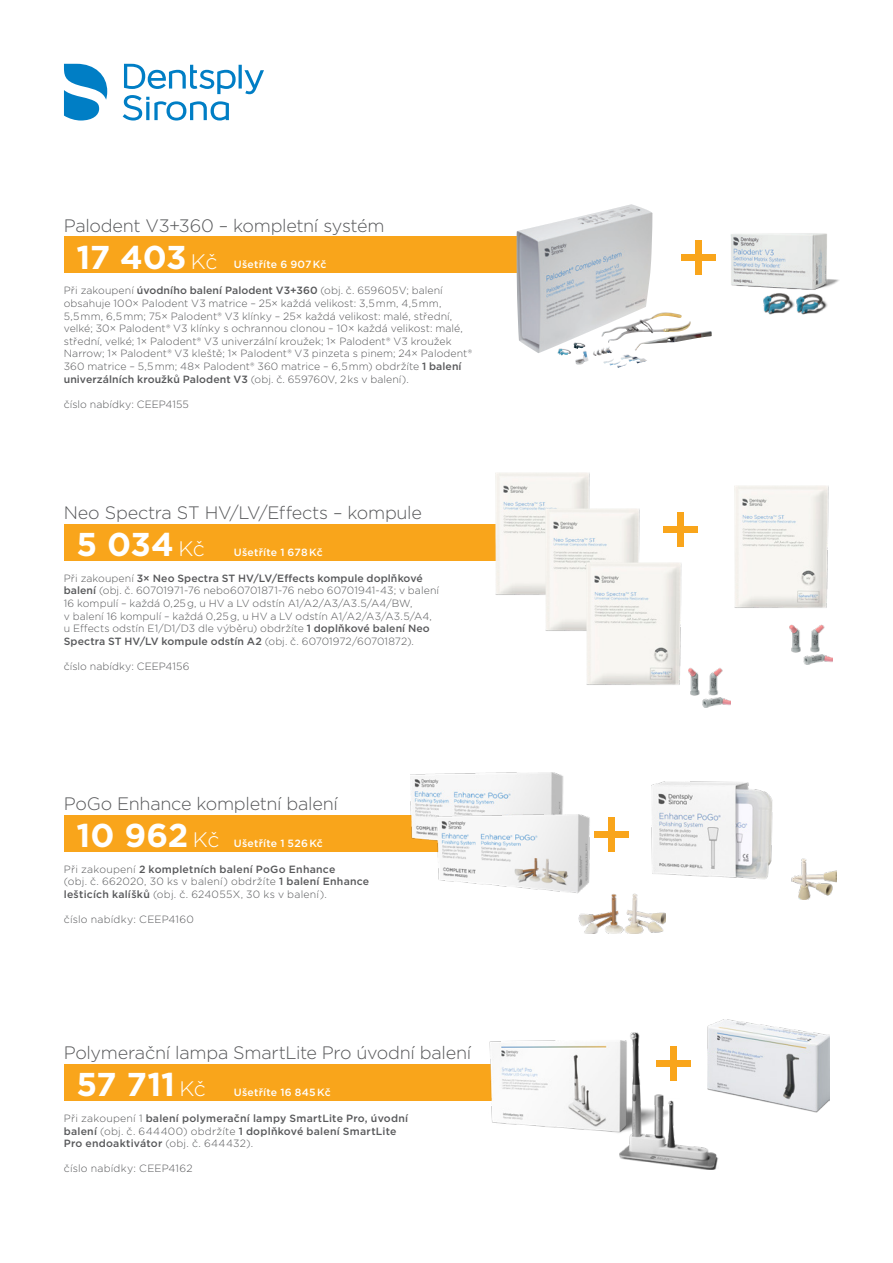
<style>
.page{position:relative;width:893px;height:1263px;background:#fff}
.page>*{position:absolute;margin:0;border:0;box-sizing:border-box;transform-origin:0 0}
.t1{font:700 33px "Gotham";letter-spacing:-.01em;color:#fff}
.t2{font:300 18px "Gotham";letter-spacing:-.015em;color:#57585a}
.t3{font:300 10.5px/12.6px "Gotham";letter-spacing:.005em;color:#57585a}
.t4{font:500 10.5px/12.6px "Gotham";letter-spacing:.025em;color:#57585a}
.t5{font:300 10.5px/12.6px "Gotham";letter-spacing:.025em;color:#57585a}
.t6{font:500 10.5px "Gotham";letter-spacing:.015em;color:#fff}
.s1{font-weight:300;font-size:21px}
.s2{font-weight:500}
.s3{font-weight:300}
</style>
<div class="page">
<svg style="left:64px;top:64px;width:200px;height:57px"></svg>
<div style="left:64px;top:236px;width:467px;height:37px;background:#f9a51b"></div>
<img style="left:730px;top:233px;width:109px;height:57px">
<img style="left:517px;top:204px;width:174px;height:149px">
<div style="left:695px;top:241px;width:7px;height:34px;background:#f9a51b"></div>
<div style="left:681px;top:255px;width:35px;height:6px;background:#f9a51b"></div>
<img style="left:763px;top:293px;width:30px;height:22px">
<img style="left:793px;top:293px;width:35px;height:22px">
<div style="left:64px;top:524px;width:467px;height:36px;background:#f9a51b"></div>
<div style="left:677px;top:512px;width:7px;height:35px;background:#f9a51b"></div>
<div style="left:663px;top:526px;width:35px;height:7px;background:#f9a51b"></div>
<img style="left:734px;top:485px;width:95px;height:123px">
<img style="left:786px;top:528px;width:46px;height:136px">
<img style="left:495px;top:472px;width:95px;height:123px">
<img style="left:545px;top:508px;width:95px;height:124px">
<img style="left:587px;top:562px;width:95px;height:123px">
<img style="left:688px;top:667px;width:43px;height:41px">
<div style="left:64px;top:815px;width:502px;height:36px;background:#f9a51b"></div>
<img style="left:651px;top:781px;width:186px;height:119px">
<img style="left:410px;top:772px;width:161px;height:85px">
<div style="left:64px;top:1064px;width:502px;height:36px;background:#f9a51b"></div>
<img style="left:489px;top:1033px;width:229px;height:136px">
<img style="left:707px;top:1019px;width:122px;height:93px">
<img style="left:438px;top:815px;width:227px;height:119px">
<p class="t2" style="left:64px;top:214px;width:322px">Palodent V3+360 – kompletní systém</p>
<p class="t1" style="left:77px;top:235px;width:142px">17 403 <span class="s1">Kč</span></p>
<p class="t6" style="left:234px;top:258px;width:94px">Ušetříte 6 907 Kč</p>
<p class="t3" style="left:64px;top:284px;width:410px">Při zakoupení <span class="s2">úvodního balení Palodent V3+360</span> (obj. č. 659605V; balení obsahuje 100× Palodent V3 matrice – 25× každá velikost: 3,5 mm, 4,5 mm,<br>5,5 mm, 6,5 mm; 75× Palodent® V3 klínky – 25× každá velikost: malé, střední, velké; 30× Palodent® V3 klínky s ochrannou clonou – 10× každá velikost: malé, střední, velké; 1× Palodent® V3 univerzální kroužek; 1× Palodent® V3 kroužek Narrow; 1× Palodent® V3 kleště; 1× Palodent® V3 pinzeta s pinem; 24× Palodent® 360 matrice – 5,5 mm; 48× Palodent® 360 matrice – 6,5 mm) obdržíte <span class="s2">1 balení univerzálních kroužků Palodent V3</span> (obj. č. 659760V, 2 ks v balení).</p>
<p class="t3" style="left:64px;top:397px;width:127px">číslo nabídky: CEEP4155</p>
<p class="t2" style="left:64px;top:501px;width:360px">Neo Spectra ST HV/LV/Effects – kompule</p>
<p class="t1" style="left:77px;top:523px;width:130px">5 034 <span class="s1">Kč</span></p>
<p class="t6" style="left:234px;top:545px;width:90px">Ušetříte 1 678 Kč</p>
<p class="t3" style="left:64px;top:571px;width:377px">Při zakoupení <span class="s2">3× Neo Spectra ST HV/LV/Effects kompule doplňkové balení</span> (obj. č. 60701971-76 nebo60701871-76 nebo 60701941-43; v balení 16 kompulí – každá 0,25 g, u HV a LV odstín A1/A2/A3/A3.5/A4/BW,<br>v balení 16 kompulí – každá 0,25 g, u HV a LV odstín A1/A2/A3/A3.5/A4, u Effects odstín E1/D1/D3 dle výběru) obdržíte <span class="s2">1 doplňkové balení Neo Spectra ST HV/LV kompule odstín A2</span> (obj. č. 60701972/60701872).</p>
<p class="t3" style="left:64px;top:660px;width:127px">číslo nabídky: CEEP4156</p>
<p class="t2" style="left:64px;top:792px;width:276px">PoGo Enhance kompletní balení</p>
<p class="t1" style="left:77px;top:813px;width:144px">10 962 <span class="s1">Kč</span></p>
<p class="t6" style="left:234px;top:836px;width:91px">Ušetříte 1 526 Kč</p>
<p class="t5" style="left:64px;top:862px;width:307px">Při zakoupení <span class="s2">2 kompletních balení PoGo Enhance<br></span>(obj. č. 662020, 30 ks v balení) obdržíte <span class="s2">1 balení Enhance lešticích kalíšků</span> (obj. č. 624055X, 30 ks v balení).</p>
<p class="t3" style="left:64px;top:913px;width:132px">číslo nabídky: CEEP4160</p>
<p class="t2" style="left:64px;top:1041px;width:409px">Polymerační lampa SmartLite Pro úvodní balení</p>
<p class="t1" style="left:77px;top:1063px;width:131px">57 711 <span class="s1">Kč</span></p>
<p class="t6" style="left:234px;top:1086px;width:98px">Ušetříte 16 845 Kč</p>
<p class="t4" style="left:64px;top:1112px;width:346px"><span class="s3">Při zakoupení 1</span> balení polymerační lampy SmartLite Pro, úvodní balení <span class="s3">(obj. č. 644400) obdržíte</span> 1 doplňkové balení SmartLite<br>Pro endoaktivátor <span class="s3">(obj. č. 644432).</span></p>
<p class="t3" style="left:64px;top:1162px;width:130px">číslo nabídky: CEEP4162</p>
</div>
